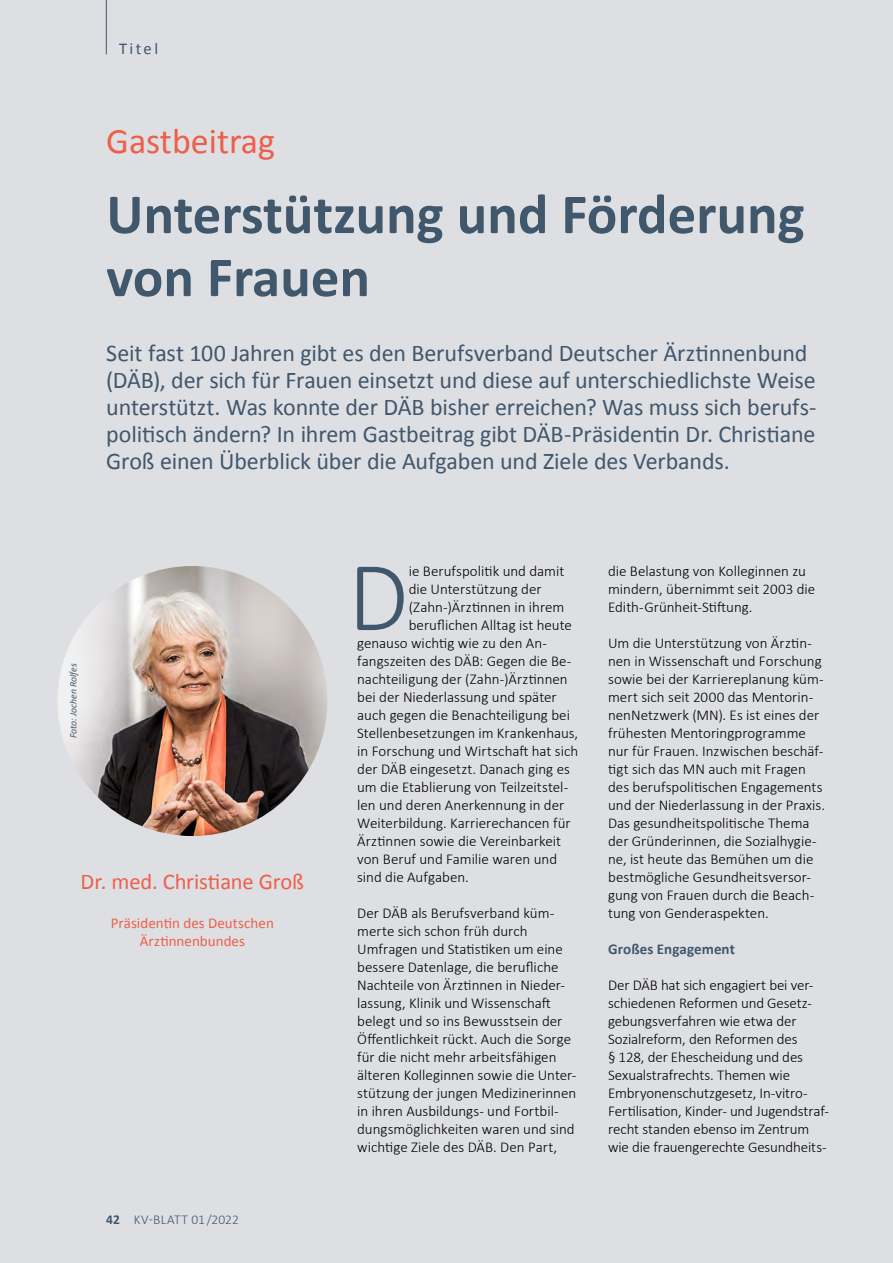
<style>
.page{position:relative;width:893px;height:1263px;background:#dedfe3}
.page>*{position:absolute;margin:0;border:0;box-sizing:border-box;transform-origin:0 0}
.t1{font:300 100.05px "Calibri";color:#41576c}
.t2{font:700 57px/63px "Calibri";color:#41576c}
.t3{font:36px "Calibri";color:#ed5f4a}
.t4{font:24px/27px "Calibri";letter-spacing:-.005em;color:#41576c}
.t5{font:22.5px "Calibri";letter-spacing:-.005em;color:#ed5f4a}
.t6{font:16.5px "Calibri";letter-spacing:.15em;color:#41576c}
.t7{font:300 15px/18px "Calibri";color:#000}
.t8{font:15px/18px "Calibri";letter-spacing:.005em;color:#ed5f4a;text-align:center}
.t9{font:700 15px "Calibri";letter-spacing:.005em;color:#41576c}
.t10{font:300 13.5px "Calibri";color:#41576c}
.t11{font:italic 9.75px "Calibri";color:#41576c}
.s1{font-weight:700}
</style>
<div class="page">
<hr style="left:106px;top:0;width:1px;height:54px;background:#41576c">
<img style="left:57px;top:566px;width:270px;height:270px;border-radius:135px">
<p class="t6" style="left:119px;top:38px;width:41px">Titel</p>
<h3 class="t3" style="left:106px;top:119px;width:170px">Gastbeitrag</h3>
<h2 class="t2" style="left:106px;top:182px;width:700px">Unterstützung und Förderung von Frauen</h2>
<p class="t4" style="left:106px;top:340px;width:712px">Seit fast 100 Jahren gibt es den Berufsverband Deutscher Ärztinnenbund (DÄB), der sich für Frauen einsetzt und diese auf unterschiedlichste Weise unterstützt. Was konnte der DÄB bisher erreichen? Was muss sich berufs&shy;politisch ändern? In ihrem Gastbeitrag gibt DÄB-Präsidentin Dr. Christiane Groß einen Überblick über die Aufgaben und Ziele des Verbands.</p>
<p class="t11" style="left:69px;top:738px;width:76px;rotate:-90deg">Foto: Jochen Rolfes</p>
<h3 class="t5" style="left:81px;top:867px;width:225px">Dr. med. Christiane Groß</h3>
<p class="t8" style="left:111px;top:914px;width:165px">Präsidentin des Deutschen<br>Ärztinnenbundes</p>
<p class="t10" style="left:106px;top:1214px;width:134px"><span class="s1">42</span> KV-BLATT 01/2022</p>
<h1 class="t1" style="left:348px;top:555px;width:62px">D</h1>
<p class="t7" style="left:409px;top:563px;width:157px">ie Berufspolitik und damit</p>
<p class="t7" style="left:409px;top:581px;width:134px">die Unterstützung der</p>
<p class="t7" style="left:409px;top:599px;width:157px">(Zahn-)Ärztinnen in ihrem</p>
<p class="t7" style="left:409px;top:617px;width:165px">beruflichen Alltag ist heute</p>
<p class="t7" style="left:357px;top:635px;width:191px">genauso wichtig wie zu den An-</p>
<p class="t7" style="left:357px;top:653px;width:216px">fangszeiten des DÄB: Gegen die Be-</p>
<p class="t7" style="left:357px;top:671px;width:212px">nachteiligung der (Zahn-)Ärztinnen</p>
<p class="t7" style="left:357px;top:689px;width:201px">bei der Niederlassung und später</p>
<p class="t7" style="left:357px;top:707px;width:214px">auch gegen die Benachteiligung bei</p>
<p class="t7" style="left:357px;top:725px;width:223px">Stellenbesetzungen im Krankenhaus,</p>
<p class="t7" style="left:357px;top:743px;width:223px">in Forschung und Wirtschaft hat sich</p>
<p class="t7" style="left:357px;top:761px;width:214px">der DÄB eingesetzt. Danach ging es</p>
<p class="t7" style="left:357px;top:779px;width:213px">um die Etablierung von Teilzeitstel-</p>
<p class="t7" style="left:357px;top:797px;width:209px">len und deren Anerkennung in der</p>
<p class="t7" style="left:357px;top:815px;width:215px">Weiterbildung. Karrierechancen für</p>
<p class="t7" style="left:357px;top:833px;width:205px">Ärztinnen sowie die Vereinbarkeit</p>
<p class="t7" style="left:357px;top:851px;width:201px">von Beruf und Familie waren und</p>
<p class="t7" style="left:357px;top:869px;width:113px">sind die Aufgaben.</p>
<p class="t7" style="left:357px;top:905px;width:221px">Der DÄB als Berufsverband küm&shy;merte sich schon früh durch Umfragen und Statistiken um eine bessere Datenlage, die berufliche Nachteile von Ärztinnen in Nieder&shy;lassung, Klinik und Wissenschaft belegt und so ins Bewusstsein der Öffentlichkeit rückt. Auch die Sorge für die nicht mehr arbeitsfähigen älteren Kolleginnen sowie die Unter&shy;stützung der jungen Medizinerinnen in ihren Ausbildungs- und Fortbil&shy;dungsmöglichkeiten waren und sind wichtige Ziele des DÄB. Den Part,</p>
<p class="t7" style="left:608px;top:563px;width:209px">die Belastung von Kolleginnen zu mindern, übernimmt seit 2003 die<br>Edith-Grünheit-Stiftung.</p>
<p class="t7" style="left:608px;top:635px;width:218px">Um die Unterstützung von Ärztin&shy;nen in Wissenschaft und Forschung sowie bei der Karriereplanung küm&shy;mert sich seit 2000 das Mentorin&shy;nenNetzwerk (MN). Es ist eines der frühesten Mentoringprogramme nur für Frauen. Inzwischen beschäf&shy;tigt sich das MN auch mit Fragen des berufspolitischen Engagements und der Niederlassung in der Praxis.<br>Das gesundheitspolitische Thema der Gründerinnen, die Sozialhygie&shy;ne, ist heute das Bemühen um die bestmögliche Gesundheitsversor&shy;gung von Frauen durch die Beach&shy;tung von Genderaspekten.</p>
<p class="t9" style="left:608px;top:940px;width:128px">Großes Engagement</p>
<p class="t7" style="left:608px;top:977px;width:223px">Der DÄB hat sich engagiert bei ver&shy;schiedenen Reformen und Gesetz&shy;gebungsverfahren wie etwa der Sozialreform, den Reformen des<br>§ 128, der Ehescheidung und des Sexualstrafrechts. Themen wie Embryonenschutzgesetz, In-vitro-Fertilisation, Kinder- und Jugendstraf&shy;recht standen ebenso im Zentrum wie die frauengerechte Gesundheits-</p>
</div>
